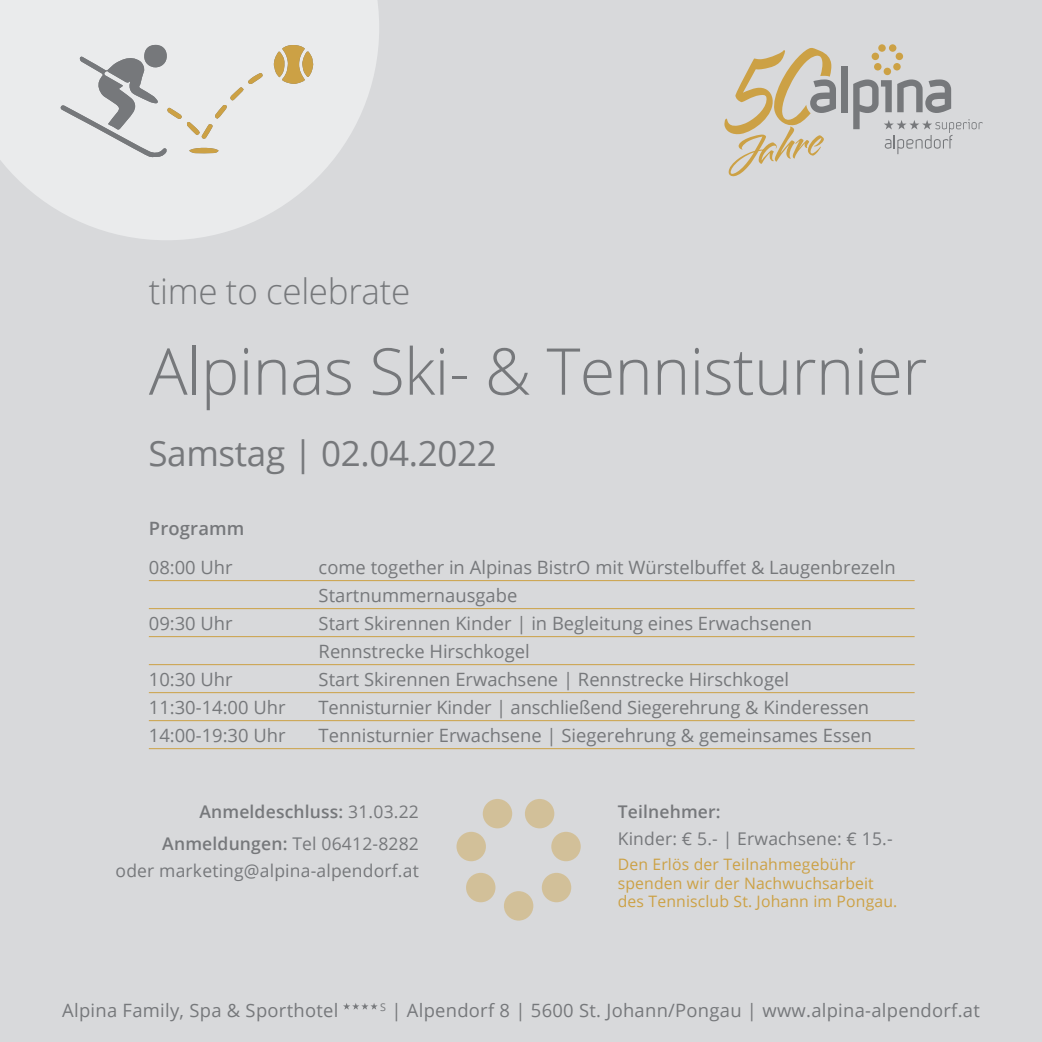
<style>
.page{position:relative;width:1042px;height:1042px;background:#d8d9db}
.page>*{position:absolute;margin:0;border:0;box-sizing:border-box;transform-origin:0 0}
.t1{font:300 64.58px "Open Sans";letter-spacing:-.01em;color:#76787b}
.t2{font:35px "Open Sans";letter-spacing:-.01em;color:#76787b}
.t3{font:300 35px "Open Sans";letter-spacing:-.01em;color:#76787b}
.t4{font:18.38px/28px "Open Sans";color:#76787b}
.t5{font:600 18.38px "Open Sans";letter-spacing:.01em;color:#76787b}
.t6{font:17.5px "Open Sans";letter-spacing:.01em;color:#76787b}
.t7{font:600 17.5px/31.7px "Open Sans";letter-spacing:.01em;color:#76787b;text-align:right}
.t8{font:15.75px/18.9px "Open Sans";letter-spacing:.01em;color:#cca145}
.s1{font-weight:400}
</style>
<div class="page">
<div style="left:883px;top:68px;width:8px;height:7px;background:#cca145;border-radius:50%"></div>
<div style="left:893px;top:63px;width:7px;height:7px;background:#cca145;border-radius:50%"></div>
<div style="left:874px;top:63px;width:7px;height:7px;background:#cca145;border-radius:50%"></div>
<div style="left:895px;top:53px;width:8px;height:7px;background:#cca145;border-radius:50%"></div>
<div style="left:889px;top:44px;width:7px;height:8px;background:#cca145;border-radius:50%"></div>
<div style="left:878px;top:44px;width:8px;height:8px;background:#cca145;border-radius:50%"></div>
<div style="left:871px;top:53px;width:8px;height:7px;background:#cca145;border-radius:50%"></div>
<div style="left:841px;top:66px;width:7px;height:46px;background:#76787b"></div>
<svg style="left:853px;top:79px;width:130px;height:75px"></svg>
<svg style="left:724px;top:48px;width:112px;height:129px"></svg>
<svg style="left:0;top:0;width:379px;height:240px;fill:#eaebec"></svg>
<svg style="left:60px;top:44px;width:253px;height:114px;background:#dbdad6"></svg>
<hr style="left:149px;top:580px;width:765px;height:1px;background:#cca145">
<hr style="left:149px;top:608px;width:765px;height:1px;background:#cca145">
<hr style="left:149px;top:636px;width:765px;height:1px;background:#cca145">
<hr style="left:149px;top:664px;width:765px;height:1px;background:#cca145">
<hr style="left:149px;top:692px;width:765px;height:1px;background:#cca145">
<hr style="left:149px;top:720px;width:765px;height:1px;background:#cca145">
<hr style="left:149px;top:748px;width:765px;height:1px;background:#cca145">
<svg style="left:343px;top:1003px;width:35px;height:6px"></svg>
<div style="left:504px;top:891px;width:29px;height:29px;background:#d2c099;border-radius:50%"></div>
<div style="left:542px;top:873px;width:29px;height:29px;background:#d2c099;border-radius:50%"></div>
<div style="left:466px;top:873px;width:29px;height:29px;background:#d2c099;border-radius:50%"></div>
<div style="left:551px;top:832px;width:30px;height:29px;background:#d2c099;border-radius:50%"></div>
<div style="left:525px;top:799px;width:29px;height:29px;background:#d2c099;border-radius:50%"></div>
<div style="left:483px;top:799px;width:29px;height:29px;background:#d2c099;border-radius:50%"></div>
<div style="left:456px;top:832px;width:30px;height:29px;background:#d2c099;border-radius:50%"></div>
<h2 class="t3" style="left:149px;top:268px;width:263px">time to celebrate</h2>
<h1 class="t1" style="left:149px;top:327px;width:780px">Alpinas Ski- &amp; Tennisturnier</h1>
<h2 class="t2" style="left:148px;top:429px;width:350px">Samstag | 02.04.2022</h2>
<p class="t5" style="left:149px;top:516px;width:97px">Programm</p>
<p class="t4" style="left:149px;top:553px;width:85px">08:00 Uhr</p>
<p class="t4" style="left:319px;top:553px;width:579px">come together in Alpinas BistrO mit Würstelbuffet &amp; Laugenbrezeln<br>Startnummernausgabe</p>
<p class="t4" style="left:149px;top:609px;width:85px">09:30 Uhr</p>
<p class="t4" style="left:319px;top:609px;width:495px">Start Skirennen Kinder | in Begleitung eines Erwachsenen<br>Rennstrecke Hirschkogel</p>
<p class="t4" style="left:149px;top:665px;width:85px">10:30 Uhr</p>
<p class="t4" style="left:319px;top:665px;width:472px">Start Skirennen Erwachsene | Rennstrecke Hirschkogel</p>
<p class="t4" style="left:149px;top:693px;width:138px">11:30-14:00 Uhr</p>
<p class="t4" style="left:319px;top:693px;width:552px">Tennisturnier Kinder | anschließend Siegerehrung &amp; Kinderessen</p>
<p class="t4" style="left:149px;top:721px;width:138px">14:00-19:30 Uhr</p>
<p class="t4" style="left:319px;top:721px;width:555px">Tennisturnier Erwachsene | Siegerehrung &amp; gemeinsames Essen</p>
<p class="t7" style="left:162px;top:796px;width:258px">Anmeldeschluss: <span class="s1">31.03.22<br></span>Anmeldungen: <span class="s1">Tel 06412-8282</span></p>
<p class="t6" style="left:116px;top:858px;width:305px">oder marketing@alpina-alpendorf.at</p>
<p class="t7" style="left:618px;top:796px;width:104px">Teilnehmer:</p>
<p class="t6" style="left:618px;top:827px;width:276px">Kinder: € 5.- | Erwachsene: € 15.-</p>
<p class="t8" style="left:618px;top:854px;width:281px">Den Erlös der Teilnahmegebühr spenden wir der Nachwuchsarbeit des Tennisclub St. Johann im Pongau.</p>
<p class="t4" style="left:62px;top:995px;width:278px">Alpina Family, Spa &amp; Sporthotel</p>
<p class="t4" style="left:380px;top:995px;width:601px"><sup>S</sup> | Alpendorf 8 | 5600 St. Johann/Pongau | www.alpina-alpendorf.at</p>
</div>
